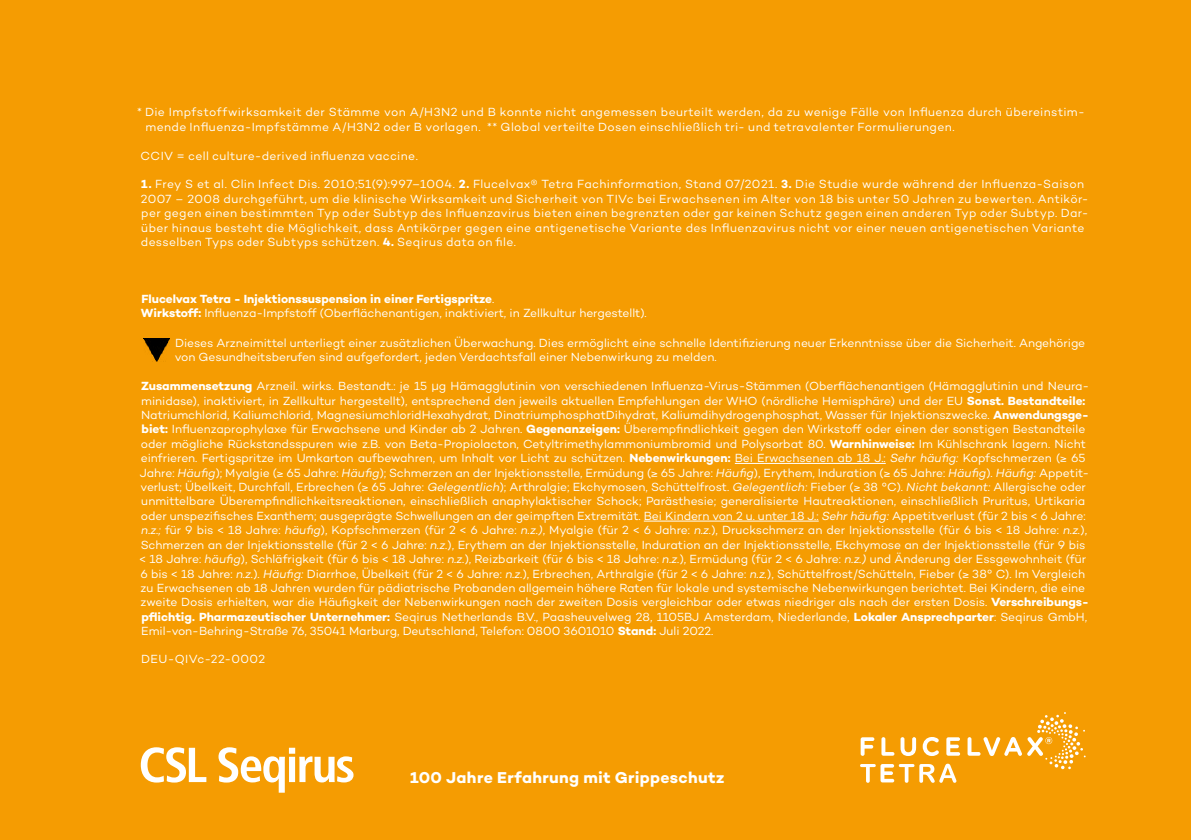
<style>
.page{position:relative;width:1191px;height:840px;background:#fff}
.page>*{position:absolute;margin:0;border:0;box-sizing:border-box;transform-origin:0 0}
.t1{font:700 16px "Campton";letter-spacing:.02em;color:#fff}
.t2{font:12px/14.4px "Campton";color:#fff}
.t3{font:12px/14.4px "Campton";letter-spacing:.03em;color:#fff}
.t4{font:12px "Campton";letter-spacing:.035em;color:#fff}
.s1{font-weight:700}
.s2{font-family:"Gotham Pro"}
.s3{font-style:italic}
</style>
<div class="page">
<div style="left:0;top:0;width:1191px;height:839px;background:#f59c02"></div>
<hr style="left:735px;top:463px;width:150px;height:1px;background:#fff">
<hr style="left:644px;top:520px;width:174px;height:1px;background:#fff">
<img style="left:143px;top:338px;width:26px;height:23px">
<svg style="left:141px;top:747px;width:65px;height:35px"></svg>
<svg style="left:218px;top:747px;width:135px;height:45px"></svg>
<svg style="left:881px;top:737px;width:13px;height:18px"></svg>
<svg style="left:900px;top:737px;width:16px;height:18px"></svg>
<svg style="left:922px;top:737px;width:17px;height:18px"></svg>
<svg style="left:946px;top:737px;width:14px;height:18px"></svg>
<svg style="left:967px;top:712px;width:118px;height:56px"></svg>
<svg style="left:860px;top:737px;width:14px;height:18px"></svg>
<svg style="left:860px;top:763px;width:96px;height:19px"></svg>
<p class="t3" style="left:146px;top:105px;width:940px;text-indent:-9px">* Die Impfstoffwirksamkeit der Stämme von A/H3N2 und B konnte nicht angemessen beurteilt werden, da zu wenige Fälle von Influenza durch übereinstim&shy;mende Influenza-Impfstämme A/H3N2 oder B vorlagen. ** Global verteilte Dosen einschließlich tri- und tetravalenter Formulierungen.</p>
<p class="t3" style="left:141px;top:148px;width:279px">CCIV = cell culture-derived influenza vaccine.</p>
<p class="t3" style="left:141px;top:177px;width:949px"><span class="s1">1.</span> Frey S et al. Clin Infect Dis. 2010;51(9):997–1004. <span class="s1">2.</span> Flucelvax® Tetra Fachinformation, Stand 07/2021. <span class="s1">3.</span> Die Studie wurde während der Influenza-Saison 2007 – 2008 durchgeführt, um die klinische Wirksamkeit und Sicherheit von TIVc bei Erwachsenen im Alter von 18 bis unter 50 Jahren zu bewerten. Antikör&shy;per gegen einen bestimmten Typ oder Subtyp des Influenzavirus bieten einen begrenzten oder gar keinen Schutz gegen einen anderen Typ oder Subtyp. Dar&shy;über hinaus besteht die Möglichkeit, dass Antikörper gegen eine antigenetische Variante des Influenzavirus nicht vor einer neuen antigenetischen Variante desselben Typs oder Subtyps schützen. <span class="s1">4.</span> Seqirus data on file.</p>
<p class="t2" style="left:141px;top:291px;width:507px"><span class="s1">Flucelvax Tetra - Injektionssuspension in einer Fertigspritze</span>.<br><span class="s1">Wirkstoff:</span> Influenza-Impfstoff (Oberflächenantigen, inaktiviert, in Zellkultur hergestellt).</p>
<p class="t2" style="left:175px;top:335px;width:912px">Dieses Arzneimittel unterliegt einer zusätzlichen Überwachung. Dies ermöglicht eine schnelle Identifizierung neuer Erkenntnisse über die Sicherheit. Angehörige von Gesundheitsberufen sind aufgefordert, jeden Verdachtsfall einer Nebenwirkung zu melden.</p>
<p class="t2" style="left:139px;top:378px;width:951px"><span class="s1">Zusammensetzung</span> Arzneil. wirks. Bestandt.: je 15 <span class="s2">μ</span>g Hämagglutinin von verschiedenen Influenza-Virus-Stämmen (Oberflächenantigen (Hämagglutinin und Neura&shy;minidase), inaktiviert, in Zellkultur hergestellt), entsprechend den jeweils aktuellen Empfehlungen der WHO (nördliche Hemisphäre) und der EU <span class="s1">Sonst. Bestandteile:<br></span>Natriumchlorid, Kaliumchlorid, MagnesiumchloridHexahydrat, DinatriumphosphatDihydrat, Kaliumdihydrogenphosphat, Wasser für Injektionszwecke. <span class="s1">Anwendungsge&shy;biet:</span> Influenzaprophylaxe für Erwachsene und Kinder ab 2 Jahren. <span class="s1">Gegenanzeigen:</span> Überempfindlichkeit gegen den Wirkstoff oder einen der sonstigen Bestandteile oder mögliche Rückstandsspuren wie z.B. von Beta-Propiolacton, Cetyltrimethylammoniumbromid und Polysorbat 80. <span class="s1">Warnhinweise:</span> Im Kühlschrank lagern. Nicht einfrieren. Fertigspritze im Umkarton aufbewahren, um Inhalt vor Licht zu schützen. <span class="s1">Nebenwirkungen:</span> Bei Erwachsenen ab 18 J.: <span class="s3">Sehr häufig:</span> Kopfschmerzen (≥ 65<br>Jahre: <span class="s3">Häufig</span>); Myalgie (≥ 65 Jahre: <span class="s3">Häufig</span>); Schmerzen an der Injektionsstelle, Ermüdung (≥ 65 Jahre: <span class="s3">Häufig</span>), Erythem, Induration (≥ 65 Jahre: <span class="s3">Häufig</span>). <span class="s3">Häufig:</span> Appetit&shy;verlust; Übelkeit, Durchfall, Erbrechen (≥ 65 Jahre: <span class="s3">Gelegentlich</span>); Arthralgie; Ekchymosen, Schüttelfrost. <span class="s3">Gelegentlich:</span> Fieber (≥ 38 °C). <span class="s3">Nicht bekannt:</span> Allergische oder unmittelbare Überempfindlichkeitsreaktionen, einschließlich anaphylaktischer Schock; Parästhesie; generalisierte Hautreaktionen, einschließlich Pruritus, Urtikaria oder unspezifisches Exanthem; ausgeprägte Schwellungen an der geimpften Extremität. Bei Kindern von 2 u. unter 18 J.: <span class="s3">Sehr häufig:</span> Appetitverlust (für 2 bis &lt; 6 Jahre: <span class="s3">n.z.;</span> für 9 bis &lt; 18 Jahre: <span class="s3">häufig</span>), Kopfschmerzen (für 2 &lt; 6 Jahre: <span class="s3">n.z.)</span>, Myalgie (für 2 &lt; 6 Jahre: <span class="s3">n.z.</span>), Druckschmerz an der Injektionsstelle (für 6 bis &lt; 18 Jahre: <span class="s3">n.z.</span>), Schmerzen an der Injektionsstelle (für 2 &lt; 6 Jahre: <span class="s3">n.z.</span>), Erythem an der Injektionsstelle, Induration an der Injektionsstelle, Ekchymose an der Injektionsstelle (für 9 bis &lt; 18 Jahre: <span class="s3">häufig</span>), Schläfrigkeit (für 6 bis &lt; 18 Jahre: <span class="s3">n.z.</span>), Reizbarkeit (für 6 bis &lt; 18 Jahre: <span class="s3">n.z.</span>), Ermüdung (für 2 &lt; 6 Jahre: <span class="s3">n.z.)</span> und Änderung der Essgewohnheit (für 6 bis &lt; 18 Jahre: <span class="s3">n.z.</span>). <span class="s3">Häufig:</span> Diarrhoe, Übelkeit (für 2 &lt; 6 Jahre: <span class="s3">n.z.</span>), Erbrechen, Arthralgie (für 2 &lt; 6 Jahre: <span class="s3">n.z.</span>), Schüttelfrost/Schütteln, Fieber (≥ 38° C). Im Vergleich zu Erwachsenen ab 18 Jahren wurden für pädiatrische Probanden allgemein höhere Raten für lokale und systemische Nebenwirkungen berichtet. Bei Kindern, die eine zweite Dosis erhielten, war die Häufigkeit der Nebenwirkungen nach der zweiten Dosis vergleichbar oder etwas niedriger als nach der ersten Dosis. <span class="s1">Verschreibungs&shy;pflichtig. Pharmazeutischer Unternehmer:</span> Seqirus Netherlands B.V., Paasheuvelweg 28, 1105BJ Amsterdam, Niederlande, <span class="s1">Lokaler Ansprechparter</span>: Seqirus GmbH, Emil-von-Behring-Straße 76, 35041 Marburg, Deutschland, Telefon: 0800 3601010 <span class="s1">Stand:</span> Juli 2022.</p>
<p class="t4" style="left:141px;top:651px;width:126px">DEU-QIVc-22-0002</p>
<h1 class="t1" style="left:410px;top:766px;width:316px">100 Jahre Erfahrung mit Grippeschutz</h1>
</div>
